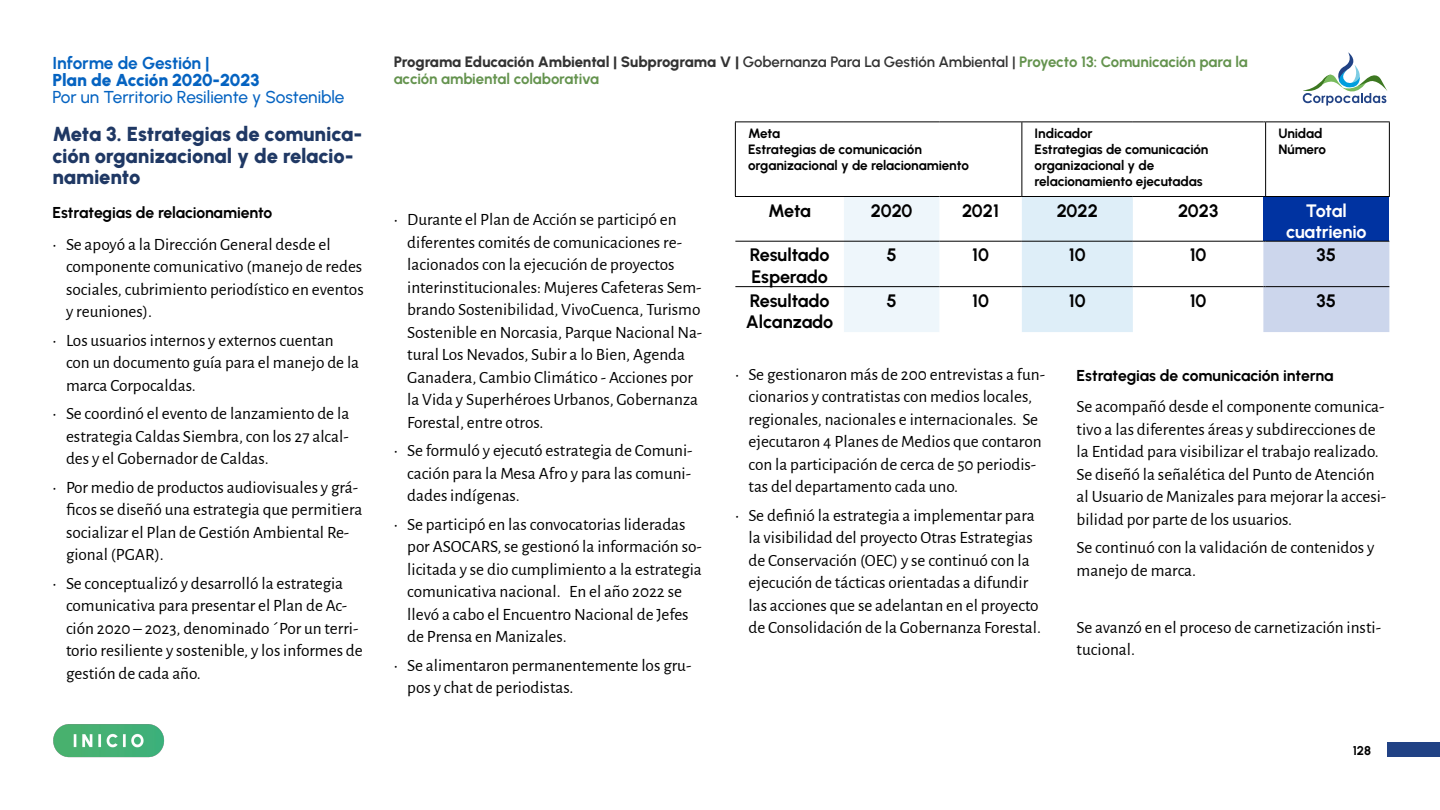
<style>
.page{position:relative;width:1440px;height:810px;background:#fff}
.page>*{position:absolute;margin:0;border:0;box-sizing:border-box;transform-origin:0 0}
.t1{font:900 20.25px/21.8px "Urbanist";letter-spacing:-.01em;color:#1f3864}
.Texto_Tabla_inferior{font:700 18px/21.6px "Urbanist";letter-spacing:-.005em;color:#000}
.Total_Cuatrenio{font:700 18px/21.6px "Urbanist";letter-spacing:-.01em;color:#fff;text-align:center}
.t2{font:17.25px/22.5px "Alegreya Sans";color:#000}
.t3{font:500 17.25px "Urbanist";letter-spacing:-.005em;color:#0563c1}
.t4{font:900 17.25px "Urbanist";letter-spacing:-.015em;color:#0563c1}
.t5{font:700 17.25px "Urbanist";letter-spacing:-.01em;color:#0563c1}
.t6{font:700 15.75px "Urbanist";letter-spacing:-.01em;color:#000}
.t7{font:700 15px/17.2px "Urbanist";letter-spacing:-.01em;color:#64934e}
.Cabecera{font:700 13.5px/16.2px "Urbanist";letter-spacing:-.01em;color:#000}
.t8{font:700 12.75px "Urbanist";color:#000}
.s1{font-weight:800;color:#333}
.s2{font-weight:600;color:#333}
</style>
<div class="page">
<svg style="left:1303px;top:52px;width:85px;height:54px"></svg>
<div style="left:1388px;top:743px;width:52px;height:14px;background:#214285"></div>
<img style="left:53px;top:724px;width:111px;height:33px">
<svg style="left:1021px;top:123px;width:368px;height:73px"></svg>
<div style="left:844px;top:197px;width:95px;height:135px;background:#eef6fb"></div>
<div style="left:1022px;top:197px;width:111px;height:135px;background:#deeef8"></div>
<div style="left:1263px;top:196px;width:126px;height:45px;background:#0033a1"></div>
<hr style="left:1022px;top:122px;width:1px;height:74px;background:#000">
<hr style="left:1265px;top:122px;width:1px;height:74px;background:#000">
<hr style="left:735px;top:241px;width:109px;height:1px;background:#000">
<hr style="left:844px;top:241px;width:95px;height:1px;background:#000">
<hr style="left:939px;top:241px;width:83px;height:1px;background:#000">
<hr style="left:1022px;top:241px;width:111px;height:1px;background:#000">
<hr style="left:1133px;top:241px;width:130px;height:1px;background:#000">
<hr style="left:735px;top:286px;width:109px;height:1px;background:#000">
<hr style="left:844px;top:286px;width:95px;height:1px;background:#000">
<hr style="left:939px;top:286px;width:83px;height:1px;background:#000">
<hr style="left:1022px;top:286px;width:111px;height:1px;background:#000">
<hr style="left:1133px;top:286px;width:130px;height:1px;background:#000">
<div style="left:1263px;top:241px;width:126px;height:91px;background:#ccd6ec"></div>
<hr style="left:1266px;top:286px;width:123px;height:1px;background:#000">
<hr style="left:735px;top:122px;width:109px;height:1px;background:#000">
<hr style="left:735px;top:122px;width:1px;height:74px;background:#000">
<hr style="left:844px;top:122px;width:95px;height:1px;background:#000">
<hr style="left:939px;top:122px;width:83px;height:1px;background:#000">
<hr style="left:1022px;top:122px;width:111px;height:1px;background:#000">
<hr style="left:1133px;top:122px;width:130px;height:1px;background:#000">
<hr style="left:1266px;top:122px;width:124px;height:1px;background:#000">
<hr style="left:1389px;top:122px;width:1px;height:74px;background:#000">
<hr style="left:735px;top:196px;width:109px;height:1px;background:#000">
<hr style="left:844px;top:196px;width:95px;height:1px;background:#000">
<hr style="left:939px;top:196px;width:83px;height:1px;background:#000">
<hr style="left:1022px;top:196px;width:111px;height:1px;background:#000">
<hr style="left:1133px;top:196px;width:130px;height:1px;background:#000">
<hr style="left:1266px;top:196px;width:124px;height:1px;background:#000">
<p class="t5" style="left:52px;top:51px;width:159px">Informe de Gestión |</p>
<p class="t4" style="left:52px;top:68px;width:209px">Plan de Acción 2020-2023</p>
<p class="t3" style="left:52px;top:86px;width:294px">Por un Territorio Resiliente y Sostenible</p>
<p class="t1" style="left:52px;top:122px;width:312px">Meta 3. Estrategias de comunica&shy;ción organizacional y de relacio&shy;namiento</p>
<p class="t6" style="left:52px;top:202px;width:221px">Estrategias de relacionamiento</p>
<p class="t2" style="left:66px;top:232px;width:299px;text-indent:-14px">• Se apoyó a la Dirección General desde el componente comunicativo (manejo de redes sociales, cubrimiento periodístico en eventos y reuniones).</p>
<p class="t2" style="left:66px;top:328px;width:295px;text-indent:-14px">• Los usuarios internos y externos cuentan con un documento guía para el manejo de la marca Corpocaldas.</p>
<p class="t2" style="left:66px;top:402px;width:285px;text-align:justify;text-indent:-14px">• Se coordinó el evento de lanzamiento de la estrategia Caldas Siembra, con los 27 alcal&shy;des y el Gobernador de Caldas.</p>
<p class="t2" style="left:66px;top:475px;width:298px;text-indent:-14px">• Por medio de productos audiovisuales y grá&shy;ficos se diseñó una estrategia que permitiera socializar el Plan de Gestión Ambiental Re&shy;gional (PGAR).</p>
<p class="t2" style="left:66px;top:571px;width:298px;text-indent:-14px">• Se conceptualizó y desarrolló la estrategia comunicativa para presentar el Plan de Ac&shy;ción 2020 – 2023, denominado ´Por un terri&shy;torio resiliente y sostenible, y los informes de gestión de cada año.</p>
<p class="t7" style="left:394px;top:52px;width:856px"><span class="s1">Programa Educación Ambiental | Subprograma V |</span> <span class="s2">Gobernanza Para La Gestión Ambiental |</span> Proyecto 13: Comunicación para la acción ambiental colaborativa</p>
<p class="Cabecera" style="left:748px;top:124px;width:34px">Meta</p>
<p class="Cabecera" style="left:748px;top:140px;width:222px">Estrategias de comunicación organizacional y de relacionamiento</p>
<p class="Cabecera" style="left:1035px;top:124px;width:60px">Indicador</p>
<p class="Cabecera" style="left:1035px;top:140px;width:175px">Estrategias de comunicación organizacional y de relacionamiento ejecutadas</p>
<p class="Cabecera" style="left:1278px;top:124px;width:46px">Unidad</p>
<p class="Cabecera" style="left:1278px;top:140px;width:49px">Número</p>
<p class="t2" style="left:407px;top:208px;width:297px;text-indent:-14px">• Durante el Plan de Acción se participó en diferentes comités de comunicaciones re&shy;lacionados con la ejecución de proyectos interinstitucionales: Mujeres Cafeteras Sem&shy;brando Sostenibilidad, VivoCuenca, Turismo Sostenible en Norcasia, Parque Nacional Na&shy;tural Los Nevados, Subir a lo Bien, Agenda Ganadera, Cambio Climático - Acciones por la Vida y Superhéroes Urbanos, Gobernanza Forestal, entre otros.</p>
<p class="t2" style="left:407px;top:439px;width:287px;text-align:justify;text-indent:-14px">• Se formuló y ejecutó estrategia de Comuni&shy;cación para la Mesa Afro y para las comuni&shy;dades indígenas.</p>
<p class="t2" style="left:407px;top:512px;width:296px;text-indent:-14px">• Se participó en las convocatorias lideradas por ASOCARS, se gestionó la información so&shy;licitada y se dio cumplimiento a la estrategia comunicativa nacional. En el año 2022 se llevó a cabo el Encuentro Nacional de Jefes de Prensa en Manizales.</p>
<p class="t2" style="left:407px;top:653px;width:286px;text-indent:-14px">• Se alimentaron permanentemente los gru&shy;pos y chat de periodistas.</p>
<p class="Texto_Tabla_inferior" style="left:768px;top:199px;width:44px">Meta</p>
<p class="Texto_Tabla_inferior" style="left:871px;top:199px;width:43px">2020</p>
<p class="Texto_Tabla_inferior" style="left:962px;top:199px;width:38px">2021</p>
<p class="Texto_Tabla_inferior" style="left:1057px;top:199px;width:43px">2022</p>
<p class="Texto_Tabla_inferior" style="left:1178px;top:199px;width:42px">2023</p>
<p class="Total_Cuatrenio" style="left:1286px;top:199px;width:82px">Total cuatrienio</p>
<p class="Texto_Tabla_inferior" style="left:750px;top:243px;width:81px">Resultado<br>Esperado</p>
<p class="Texto_Tabla_inferior" style="left:887px;top:243px;width:12px">5</p>
<p class="Texto_Tabla_inferior" style="left:972px;top:243px;width:18px">10</p>
<p class="Texto_Tabla_inferior" style="left:1069px;top:243px;width:18px">10</p>
<p class="Texto_Tabla_inferior" style="left:1190px;top:243px;width:18px">10</p>
<p class="Texto_Tabla_inferior" style="left:1317px;top:243px;width:21px">35</p>
<p class="Texto_Tabla_inferior" style="left:746px;top:289px;width:89px">Resultado<br>Alcanzado</p>
<p class="Texto_Tabla_inferior" style="left:887px;top:289px;width:12px">5</p>
<p class="Texto_Tabla_inferior" style="left:972px;top:289px;width:18px">10</p>
<p class="Texto_Tabla_inferior" style="left:1069px;top:289px;width:18px">10</p>
<p class="Texto_Tabla_inferior" style="left:1190px;top:289px;width:18px">10</p>
<p class="Texto_Tabla_inferior" style="left:1317px;top:289px;width:21px">35</p>
<p class="t2" style="left:748px;top:362px;width:298px;text-indent:-14px">• Se gestionaron más de 200 entrevistas a fun&shy;cionarios y contratistas con medios locales, regionales, nacionales e internacionales. Se ejecutaron 4 Planes de Medios que contaron con la participación de cerca de 50 periodis&shy;tas del departamento cada uno.</p>
<p class="t2" style="left:748px;top:503px;width:294px;text-indent:-14px">• Se definió la estrategia a implementar para la visibilidad del proyecto Otras Estrategias de Conservación (OEC) y se continuó con la ejecución de tácticas orientadas a difundir las acciones que se adelantan en el proyecto de Consolidación de la Gobernanza Forestal.</p>
<p class="t6" style="left:1077px;top:365px;width:259px">Estrategias de comunicación interna</p>
<p class="t2" style="left:1077px;top:395px;width:311px">Se acompañó desde el componente comunica&shy;tivo a las diferentes áreas y subdirecciones de la Entidad para visibilizar el trabajo realizado.<br>Se diseñó la señalética del Punto de Atención al Usuario de Manizales para mejorar la accesi&shy;bilidad por parte de los usuarios.</p>
<p class="t2" style="left:1077px;top:536px;width:299px">Se continuó con la validación de contenidos y manejo de marca.</p>
<p class="t2" style="left:1077px;top:615px;width:306px">Se avanzó en el proceso de carnetización insti&shy;tucional.</p>
<p class="t8" style="left:1353px;top:741px;width:20px">128</p>
</div>
